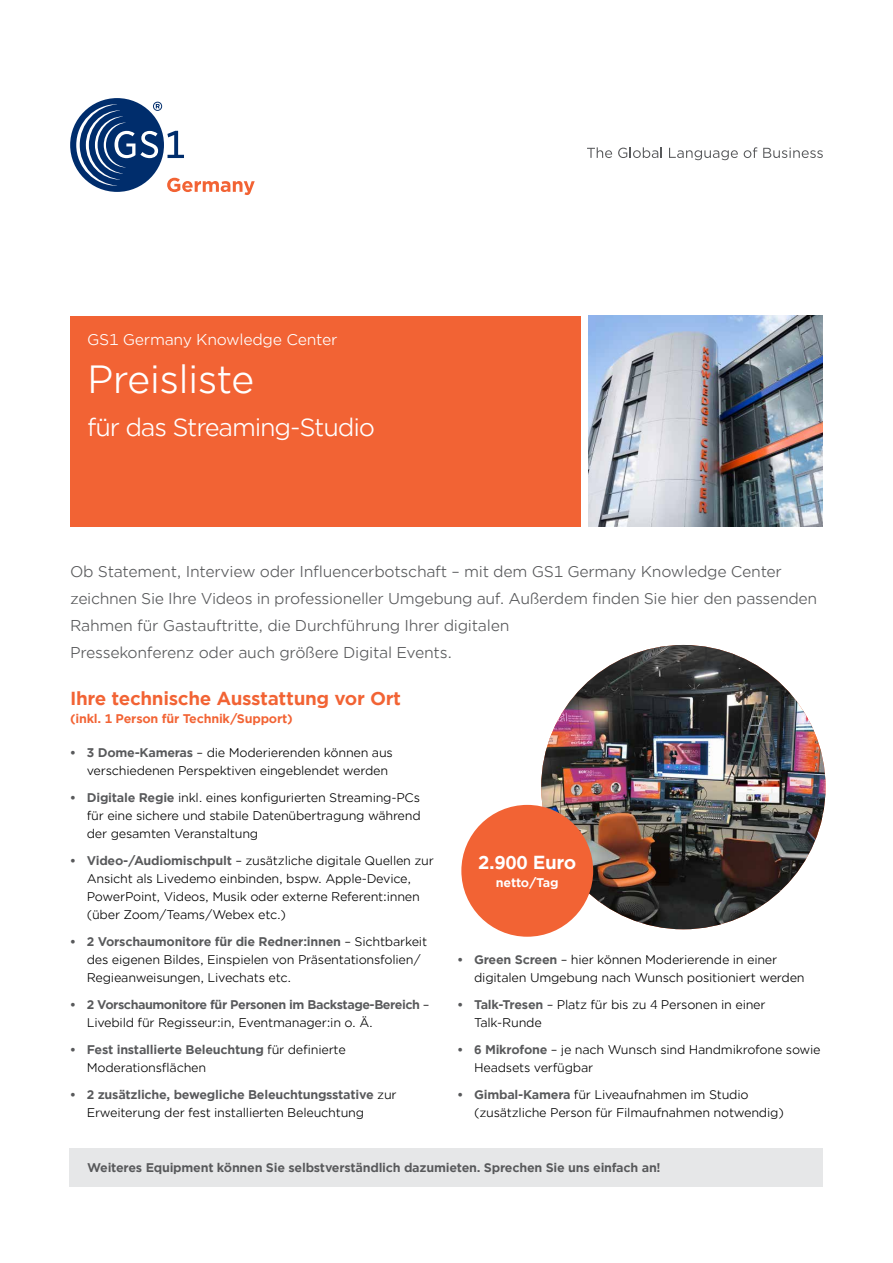
<style>
.page{position:relative;width:893px;height:1263px;background:#fff}
.page>*{position:absolute;margin:0;border:0;box-sizing:border-box;transform-origin:0 0}
.t1{font:37.5px "Gotham Office";letter-spacing:-.02em;color:#fff}
.t2{font:24px "Gotham Office";letter-spacing:-.05em;color:#fff}
.t3{font:700 18px "Gotham Office";letter-spacing:-.02em;color:#f26334}
.t4{font:700 18px "Gotham Office";letter-spacing:-.02em;color:#fff}
.t5{font:15px/27px "Gotham Office";letter-spacing:-.02em;color:#58595b}
.t6{font:15px "Gotham Office";letter-spacing:-.02em;color:#fff}
.t7{font:12px/18px "Gotham Office";letter-spacing:-.02em;color:#000}
.t8{font:700 12px/18px "Gotham Office";letter-spacing:-.04em;color:#58595b}
.t9{font:700 12px "Gotham Office";letter-spacing:-.02em;color:#58595b}
.t10{font:700 12px "Gotham Office";letter-spacing:-.02em;color:#f26334}
.t11{font:700 12px "Gotham Office";letter-spacing:-.02em;color:#fff}
.s1{font-weight:700;color:#58595b}
.s2{font-weight:400;color:#000}
</style>
<div class="page">
<div style="left:70px;top:98px;width:94px;height:94px;background:#002d6c;border-radius:50%"></div>
<svg style="left:76px;top:102px;width:179px;height:93px"></svg>
<svg style="left:587px;top:147px;width:25px;height:11px"></svg>
<svg style="left:618px;top:147px;width:44px;height:11px"></svg>
<svg style="left:669px;top:148px;width:69px;height:12px"></svg>
<svg style="left:744px;top:147px;width:13px;height:11px"></svg>
<svg style="left:763px;top:148px;width:60px;height:10px"></svg>
<div style="left:69px;top:1148px;width:754px;height:38px;background:#e6e7e8"></div>
<div style="left:70px;top:316px;width:510px;height:210px;background:#f26334"></div>
<img style="left:589px;top:316px;width:234px;height:210px">
<img style="left:541px;top:645px;width:284px;height:284px;border-radius:142px">
<div style="left:461px;top:805px;width:132px;height:132px;background:#f26334;border-radius:50%"></div>
<p class="t6" style="left:87px;top:329px;width:252px">GS1 Germany Knowledge Center</p>
<h1 class="t1" style="left:87px;top:354px;width:169px">Preisliste</h1>
<h2 class="t2" style="left:87px;top:412px;width:289px">für das Streaming-Studio</h2>
<p class="t5" style="left:70px;top:557px;width:748px">Ob Statement, Interview oder Influencerbotschaft – mit dem GS1 Germany Knowledge Center zeichnen Sie Ihre Videos in professioneller Umgebung auf. Außerdem finden Sie hier den passenden Rahmen für Gastauftritte, die Durchführung Ihrer digitalen<br>Pressekonferenz oder auch größere Digital Events.</p>
<h3 class="t3" style="left:70px;top:685px;width:333px">Ihre technische Ausstattung vor Ort</h3>
<p class="t10" style="left:70px;top:710px;width:224px">(inkl. 1 Person für Technik/Support)</p>
<p class="t7" style="left:87px;top:743px;width:308px;text-indent:-17px"><span class="s1">• 3 Dome-Kameras</span> – die Moderierenden können aus verschiedenen Perspektiven eingeblendet werden</p>
<p class="t7" style="left:87px;top:788px;width:335px;text-align:justify;text-indent:-17px"><span class="s1">• Digitale Regie</span> inkl. eines konfigurierten Streaming-PCs für eine sichere und stabile Datenübertragung während der gesamten Veranstaltung</p>
<p class="t7" style="left:87px;top:851px;width:349px;text-indent:-17px"><span class="s1">• Video-/Audiomischpult</span> – zusätzliche digitale Quellen zur Ansicht als Livedemo einbinden, bspw. Apple-Device, PowerPoint, Videos, Musik oder externe Referent:innen (über Zoom/Teams/Webex etc.)</p>
<p class="t7" style="left:87px;top:932px;width:342px;text-indent:-17px"><span class="s1">• 2 Vorschaumonitore für die Redner:innen</span> – Sichtbarkeit des eigenen Bildes, Einspielen von Präsentationsfolien/<br>Regieanweisungen, Livechats etc.</p>
<p class="t8" style="left:87px;top:995px;width:344px;text-indent:-17px">• 2 Vorschaumonitore für Personen im Backstage-Bereich <span class="s2">–<br>Livebild für Regisseur:in, Eventmanager:in o. Ä.</span></p>
<p class="t7" style="left:87px;top:1040px;width:260px;text-indent:-17px"><span class="s1">• Fest installierte Beleuchtung</span> für definierte<br>Moderationsflächen</p>
<p class="t7" style="left:87px;top:1085px;width:311px;text-indent:-17px"><span class="s1">• 2 zusätzliche, bewegliche Beleuchtungsstative</span> zur<br>Erweiterung der fest installierten Beleuchtung</p>
<h3 class="t4" style="left:478px;top:850px;width:100px">2.900 Euro</h3>
<p class="t11" style="left:496px;top:874px;width:64px">netto/Tag</p>
<p class="t7" style="left:474px;top:950px;width:332px;text-indent:-17px"><span class="s1">• Green Screen</span> – hier können Moderierende in einer digitalen Umgebung nach Wunsch positioniert werden</p>
<p class="t7" style="left:474px;top:995px;width:293px;text-indent:-17px"><span class="s1">• Talk-Tresen</span> – Platz für bis zu 4 Personen in einer<br>Talk-Runde</p>
<p class="t7" style="left:474px;top:1040px;width:348px;text-indent:-17px"><span class="s1">• 6 Mikrofone</span> – je nach Wunsch sind Handmikrofone sowie<br>Headsets verfügbar</p>
<p class="t7" style="left:474px;top:1085px;width:311px;text-indent:-17px"><span class="s1">• Gimbal-Kamera</span> für Liveaufnahmen im Studio (zusätzliche Person für Filmaufnahmen notwendig)</p>
<p class="t9" style="left:87px;top:1159px;width:575px">Weiteres Equipment können Sie selbstverständlich dazumieten. Sprechen Sie uns einfach an!</p>
</div>
